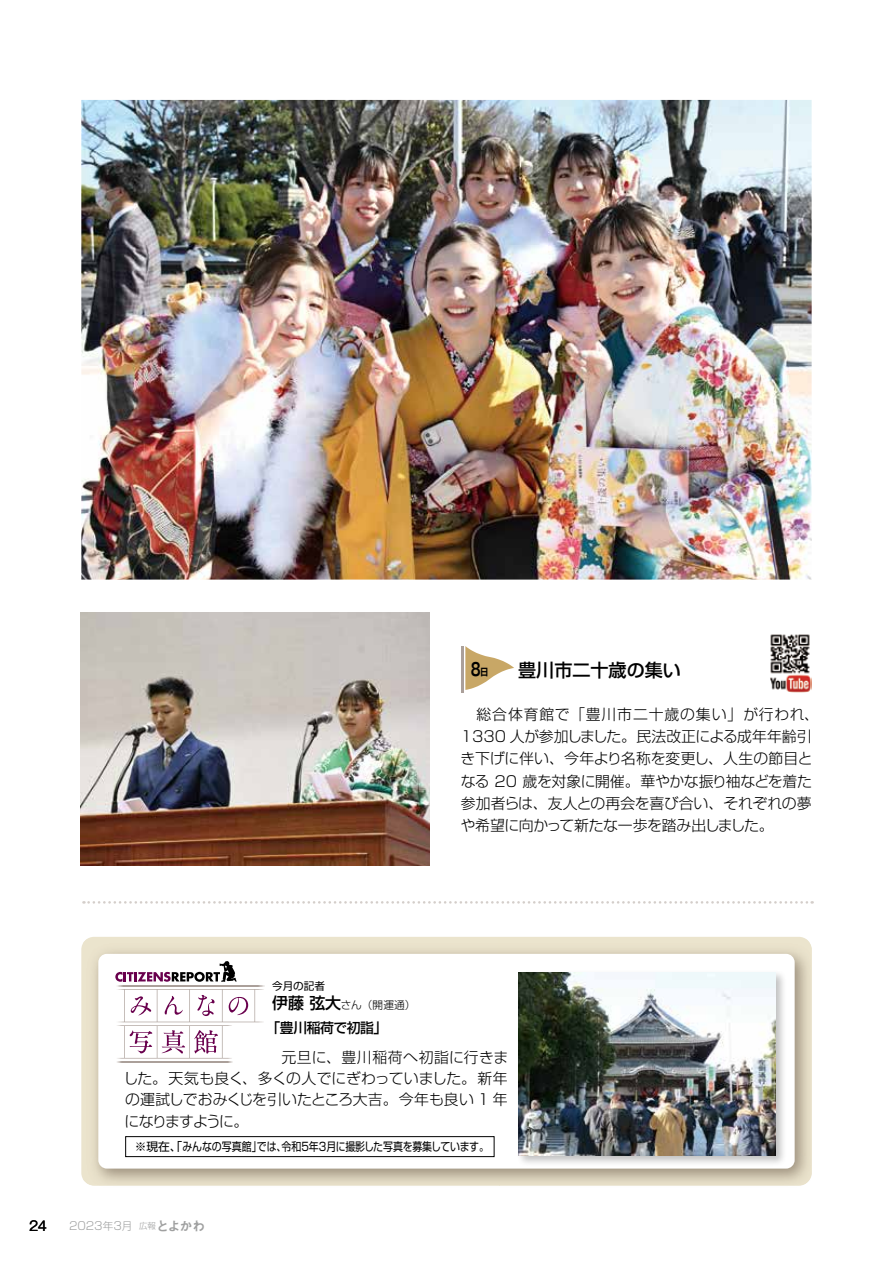
<style>
.page{position:relative;width:893px;height:1263px;background:#fff}
.page>*{position:absolute;margin:0;border:0;box-sizing:border-box;transform-origin:0 0}
.t1{font:500 18px "Shin Go Pro";color:#000}
.t2{font:500 15.9px "Shin Go Pro";color:#000}
.t3{font:300 14.85px/22.4px "Shin Go Pro";letter-spacing:-.01em;color:#000;text-align:justify}
.t4{font:500 13.8px "Shin Go Pro";letter-spacing:-.03em;color:#000}
.t5{font:13.35px "Midashi Go Pro MB31";color:#9fa0a0}
.t6{font:13.35px "Gothic MB101 Pro";color:#000}
.t7{font:11.7px "Shin Go Pro";letter-spacing:-.005em;color:#000}
.t8{font:11.7px "Shin Go Pro";letter-spacing:-.005em;color:#000;scale:.85 1}
.t9{font:300 11.1px "Shin Go Pro";color:#9fa0a0}
.t10{font:10.65px "Shin Go Pro";letter-spacing:.005em;color:#000}
.t11{font:300 10.65px "Shin Go Pro";color:#000}
.t12{font:700 10.65px "Gothic MB101 Pro De";color:#000;scale:.85 1}
.s1{font-size:17.55px}
.s2{font-weight:300;font-size:10.65px}
.s3{font-size:10.65px}
.s4{font-family:"Shin Go Pro";font-weight:300;font-size:8.55px}
</style>
<div class="page">
<div style="left:98px;top:954px;width:697px;height:214px;background:#fff;border-radius:9px"></div>
<svg style="left:117px;top:985px;width:147px;height:1px"></svg>
<svg style="left:115px;top:961px;width:121px;height:21px"></svg>
<svg style="left:117px;top:989px;width:147px;height:69px"></svg>
<svg style="left:117px;top:1061px;width:115px;height:1px"></svg>
<svg style="left:83px;top:901px;width:730px;height:3px"></svg>
<img style="left:770px;top:634px;width:42px;height:59px">
<div style="left:516px;top:970px;width:271px;height:197px;background:#000;opacity:.25"></div>
<img style="left:519px;top:972px;width:256px;height:183px">
<div style="left:125px;top:1136px;width:369px;height:21px;border:1px solid #000"></div>
<hr style="left:462px;top:646px;width:2px;height:47px;background:#aba09a">
<svg style="left:465px;top:646px;width:49px;height:44px"></svg>
<img style="left:81px;top:100px;width:731px;height:480px">
<img style="left:81px;top:612px;width:348px;height:254px">
<p class="t1" style="left:518px;top:655px;width:164px">豊川市二十歳の集い</p>
<p class="t12" style="left:471px;top:663px;width:23px">日<span class="s1">8</span></p>
<p class="t3" style="left:460px;top:701px;width:360px;text-align:left">　総合体育館で「豊川市二十歳の集い」が行われ、<br>1330 人が参加しました。民法改正による成年年齢引き下げに伴い、今年より名称を変更し、人生の節目となる 20 歳を対象に開催。華やかな振り袖などを着た参加者らは、友人との再会を喜び合い、それぞれの夢や希望に向かって新たな一歩を踏み出しました。</p>
<p class="t10" style="left:272px;top:977px;width:55px">今月の記者</p>
<p class="t2" style="left:272px;top:990px;width:91px">伊藤弦大<span class="s2">さん</span></p>
<p class="t4" style="left:267px;top:1017px;width:122px">「豊川稲荷で初詣「</p>
<p class="t3" style="left:123px;top:1045px;width:386px;line-height:21.3px;text-indent:158px">元旦に、豊川稲荷へ初詣に行きました。天気も良く、多くの人でにぎわっていました。新年の運試しでおみくじを引いたところ大吉。今年も良い 1 年になりますように。</p>
<p class="t11" style="left:362px;top:996px;width:55px">（開運通(</p>
<p class="t7" style="left:135px;top:1137px;width:356px">※現在、「みんなの写真館では令和5年3月に撮影した写真を募集しています。</p>
<p class="t8" style="left:276px;top:1137px;width:13px">、</p>
<p class="t8" style="left:252px;top:1137px;width:13px">」</p>
<p class="t6" style="left:29px;top:1215px;width:19px">24</p>
<p class="t9" style="left:69px;top:1217px;width:65px">2023<span class="s3">年</span>3<span class="s3">月</span></p>
<p class="t5" style="left:139px;top:1215px;width:68px"><span class="s4">広報</span>とよかわ</p>
</div>
